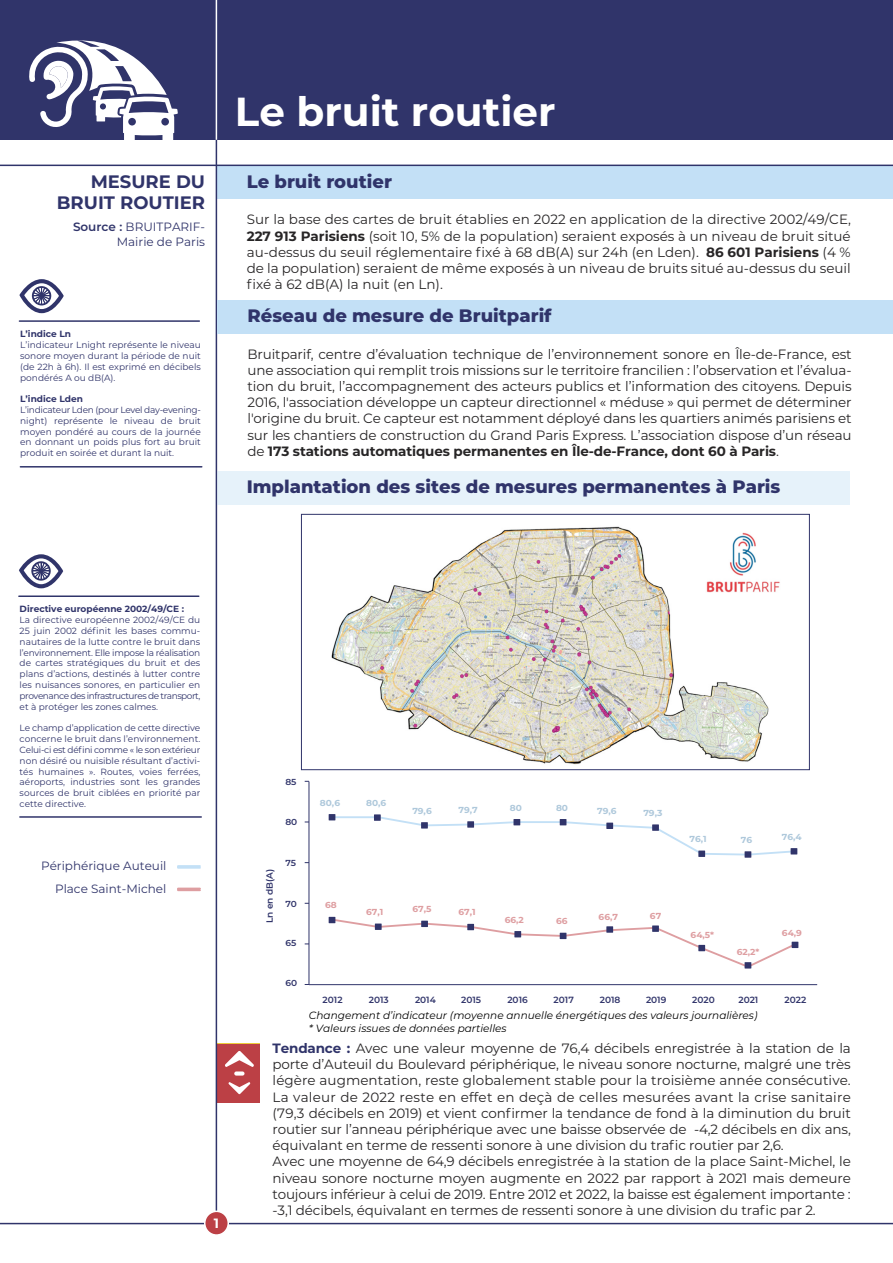
<style>
.page{position:relative;width:893px;height:1263px;background:#fff}
.page>*{position:absolute;margin:0;border:0;box-sizing:border-box;transform-origin:0 0}
.t1{font:700 40.5px "Montserrat";color:#fff}
.t2{font:800 18px "Montserrat";color:#30346a}
.t3{font:700 18px/21.6px "Montserrat";color:#30346a;text-align:right}
.t4{font:13.5px/16.2px "Montserrat";letter-spacing:-.01em;color:#272526;text-align:justify}
.t5{font:700 13.5px "Montserrat";color:#fff}
.t6{font:12px/14.4px "Montserrat";color:#30346a;text-align:right}
.t7{font:italic 10.5px/12.6px "Montserrat";color:#000}
.t8{font:9px/10.8px "Montserrat";color:#30346a;text-align:justify}
.t9{font:600 9px "Montserrat";color:#30346a}
.t10{font:700 9px "Montserrat";color:#30346a}
.t11{font:700 8.7px "Montserrat";color:#de9ea1}
.t12{font:700 8.7px "Montserrat";color:#aec8db}
.t13{font:600 8.7px "Montserrat";color:#30346a}
.s1{font-weight:600}
.s2{font-weight:700}
.s3{font-weight:700;color:#30346a}
</style>
<div class="page">
<img style="left:331px;top:526px;width:438px;height:239px">
<div style="left:217px;top:1044px;width:43px;height:58px;background:#bc4045"></div>
<svg style="left:225px;top:1051px;width:29px;height:16px"></svg>
<svg style="left:229px;top:1082px;width:21px;height:12px"></svg>
<svg style="left:234px;top:1071px;width:11px;height:4px"></svg>
<div style="left:216px;top:165px;width:677px;height:34px;background:#c3e0f6"></div>
<hr style="left:0;top:1223px;width:893px;height:1px;background:#30346a">
<div style="left:0;top:0;width:893px;height:140px;background:#30346a"></div>
<hr style="left:216px;top:139px;width:1px;height:1084px;background:#30346a">
<hr style="left:0;top:165px;width:893px;height:1px;background:#30346a">
<div style="left:205px;top:1211px;width:23px;height:24px;background:#bc4045;border-radius:50%"></div>
<div style="left:204px;top:1210px;width:25px;height:26px;border:2px solid #fff;border-radius:50%"></div>
<hr style="left:216px;top:0;width:1px;height:140px;background:#fff">
<hr style="left:20px;top:816px;width:181px;height:2px;background:#30346a">
<hr style="left:19px;top:595px;width:180px;height:2px;background:#30346a">
<svg style="left:19px;top:554px;width:44px;height:34px"></svg>
<div style="left:217px;top:471px;width:633px;height:34px;background:#e6f2fa"></div>
<hr style="left:20px;top:466px;width:182px;height:1px;background:#30346a">
<hr style="left:19px;top:320px;width:180px;height:2px;background:#30346a">
<svg style="left:19px;top:279px;width:45px;height:34px"></svg>
<div style="left:217px;top:300px;width:676px;height:33px;background:#c3e0f6"></div>
<div style="left:301px;top:514px;width:509px;height:256px;border:1px solid #30346a"></div>
<svg style="left:29px;top:40px;width:149px;height:100px"></svg>
<img style="left:705px;top:532px;width:75px;height:60px">
<hr style="left:309px;top:781px;width:1px;height:204px;background:#30346a">
<hr style="left:309px;top:984px;width:508px;height:1px;background:#30346a">
<svg style="left:329px;top:917px;width:469px;height:52px"></svg>
<div style="left:698px;top:945px;width:7px;height:6px;background:#30346a"></div>
<svg style="left:329px;top:814px;width:468px;height:42px"></svg>
<div style="left:745px;top:851px;width:6px;height:7px;background:#30346a"></div>
<div style="left:177px;top:865px;width:24px;height:4px;border:2px solid #c3e0f6"></div>
<div style="left:177px;top:887px;width:24px;height:4px;border:2px solid #de9ea1"></div>
<h2 class="t3" style="left:57px;top:170px;width:150px">MESURE DU<br>BRUIT ROUTIER</h2>
<p class="t6" style="left:73px;top:219px;width:134px"><span class="s1">Source :</span> BRUITPARIF-<br>Mairie de Paris</p>
<p class="t10" style="left:20px;top:328px;width:52px">L’indice Ln</p>
<p class="t8" style="left:20px;top:339px;width:182px">L’indicateur Lnight représente le niveau sonore moyen durant la période de nuit (de 22h à 6h). Il est exprimé en décibels pondérés A ou dB(A).</p>
<p class="t10" style="left:20px;top:392px;width:64px">L’indice Lden</p>
<p class="t8" style="left:20px;top:404px;width:182px">L’indicateur Lden (pour Level day-evening&shy;night) représente le niveau de bruit moyen pondéré au cours de la journée en donnant un poids plus fort au bruit produit en soirée et durant la nuit.</p>
<h1 class="t1" style="left:235px;top:82px;width:322px">Le bruit routier</h1>
<h2 class="t2" style="left:247px;top:168px;width:147px">Le bruit routier</h2>
<p class="t4" style="left:247px;top:211px;width:606px">Sur la base des cartes de bruit établies en 2022 en application de la directive 2002/49/CE, <span class="s2">227 913 Parisiens</span> (soit 10, 5% de la population) seraient exposés à un niveau de bruit situé au-dessus du seuil réglementaire fixé à 68 dB(A) sur 24h (en Lden). <span class="s2">86 601 Parisiens</span> (4 % de la population) seraient de même exposés à un niveau de bruits situé au-dessus du seuil fixé à 62 dB(A) la nuit (en Ln).</p>
<h2 class="t2" style="left:247px;top:302px;width:306px">Réseau de mesure de Bruitparif</h2>
<p class="t4" style="left:247px;top:345px;width:606px">Bruitparif, centre d’évaluation technique de l’environnement sonore en Île-de-France, est une association qui remplit trois missions sur le territoire francilien : l’observation et l’évalua&shy;tion du bruit, l’accompagnement des acteurs publics et l’information des citoyens. Depuis 2016, l'association développe un capteur directionnel « méduse » qui permet de déterminer l'origine du bruit. Ce capteur est notamment déployé dans les quartiers animés parisiens et sur les chantiers de construction du Grand Paris Express. L’association dispose d’un réseau de <span class="s2">173 stations automatiques permanentes en Île-de-France, dont 60 à Paris</span>.</p>
<h2 class="t2" style="left:247px;top:473px;width:535px">Implantation des sites de mesures permanentes à Paris</h2>
<p class="t10" style="left:20px;top:603px;width:166px">Directive européenne 2002/49/CE :</p>
<p class="t8" style="left:20px;top:614px;width:182px">La directive européenne 2002/49/CE du 25 juin 2002 définit les bases commu&shy;nautaires de la lutte contre le bruit dans l’environnement. Elle impose la réalisation de cartes stratégiques du bruit et des plans d’actions, destinés à lutter contre les nuisances sonores, en particulier en provenance des infrastructures de transport, et à protéger les zones calmes.</p>
<p class="t8" style="left:20px;top:722px;width:182px">Le champ d’application de cette directive concerne le bruit dans l’environnement.<br>Celui-ci est défini comme « le son extérieur non désiré ou nuisible résultant d’activi&shy;tés humaines ». Routes, voies ferrées, aéroports, industries sont les grandes sources de bruit ciblées en priorité par cette directive.</p>
<p class="t6" style="left:41px;top:854px;width:127px;line-height:22.5px">Périphérique Auteuil<br>Place Saint-Michel</p>
<p class="t5" style="left:214px;top:1213px;width:7px">1</p>
<p class="t13" style="left:285px;top:775px;width:13px">85</p>
<p class="t13" style="left:285px;top:816px;width:13px">80</p>
<p class="t9" style="left:263px;top:923px;width:56px;rotate:-90deg">Ln en dB(A)</p>
<p class="t13" style="left:285px;top:857px;width:12px">75</p>
<p class="t13" style="left:285px;top:897px;width:13px">70</p>
<p class="t13" style="left:285px;top:936px;width:12px">65</p>
<p class="t13" style="left:285px;top:977px;width:13px">60</p>
<p class="t12" style="left:320px;top:796px;width:22px">80,6</p>
<p class="t12" style="left:366px;top:796px;width:22px">80,6</p>
<p class="t12" style="left:412px;top:804px;width:21px">79,6</p>
<p class="t12" style="left:459px;top:804px;width:21px">79,7</p>
<p class="t12" style="left:510px;top:801px;width:14px">80</p>
<p class="t12" style="left:556px;top:801px;width:14px">80</p>
<p class="t12" style="left:597px;top:804px;width:21px">79,6</p>
<p class="t12" style="left:643px;top:807px;width:20px">79,3</p>
<p class="t11" style="left:325px;top:899px;width:13px">68</p>
<p class="t11" style="left:366px;top:906px;width:19px">67,1</p>
<p class="t11" style="left:412px;top:903px;width:21px">67,5</p>
<p class="t11" style="left:459px;top:906px;width:19px">67,1</p>
<p class="t11" style="left:505px;top:913px;width:21px">66,2</p>
<p class="t11" style="left:556px;top:915px;width:13px">66</p>
<p class="t11" style="left:599px;top:911px;width:21px">66,7</p>
<p class="t11" style="left:650px;top:910px;width:13px">67</p>
<p class="t12" style="left:689px;top:833px;width:19px">76,1</p>
<p class="t12" style="left:741px;top:834px;width:13px">76</p>
<p class="t12" style="left:782px;top:830px;width:21px">76,4</p>
<p class="t11" style="left:691px;top:929px;width:25px">64,5*</p>
<p class="t11" style="left:737px;top:946px;width:24px">62,2*</p>
<p class="t11" style="left:782px;top:927px;width:22px">64,9</p>
<p class="t9" style="left:323px;top:993px;width:21px">2012</p>
<p class="t9" style="left:369px;top:993px;width:21px">2013</p>
<p class="t9" style="left:415px;top:993px;width:22px">2014</p>
<p class="t9" style="left:461px;top:993px;width:21px">2015</p>
<p class="t9" style="left:507px;top:993px;width:22px">2016</p>
<p class="t9" style="left:554px;top:993px;width:22px">2017</p>
<p class="t9" style="left:600px;top:993px;width:22px">2018</p>
<p class="t9" style="left:646px;top:993px;width:22px">2019</p>
<p class="t9" style="left:692px;top:993px;width:24px">2020</p>
<p class="t9" style="left:738px;top:993px;width:21px">2021</p>
<p class="t9" style="left:785px;top:993px;width:23px">2022</p>
<p class="t7" style="left:309px;top:1009px;width:450px">Changement d’indicateur (moyenne annuelle énergétiques des valeurs journalières) * Valeurs issues de données partielles</p>
<p class="t4" style="left:273px;top:1040px;width:580px;text-align:left"><span class="s3">Tendance :</span> Avec une valeur moyenne de 76,4 décibels enregistrée à la station de la porte d’Auteuil du Boulevard périphérique, le niveau sonore nocturne, malgré une très légère augmentation, reste globalement stable pour la troisième année consécutive.<br>La valeur de 2022 reste en effet en deçà de celles mesurées avant la crise sanitaire (79,3 décibels en 2019) et vient confirmer la tendance de fond à la diminution du bruit routier sur l’anneau périphérique avec une baisse observée de -4,2 décibels en dix ans, équivalant en terme de ressenti sonore à une division du trafic routier par 2,6.<br>Avec une moyenne de 64,9 décibels enregistrée à la station de la place Saint-Michel, le niveau sonore nocturne moyen augmente en 2022 par rapport à 2021 mais demeure toujours inférieur à celui de 2019. Entre 2012 et 2022, la baisse est également importante : -3,1 décibels, équivalant en termes de ressenti sonore à une division du trafic par 2.</p>
</div>
